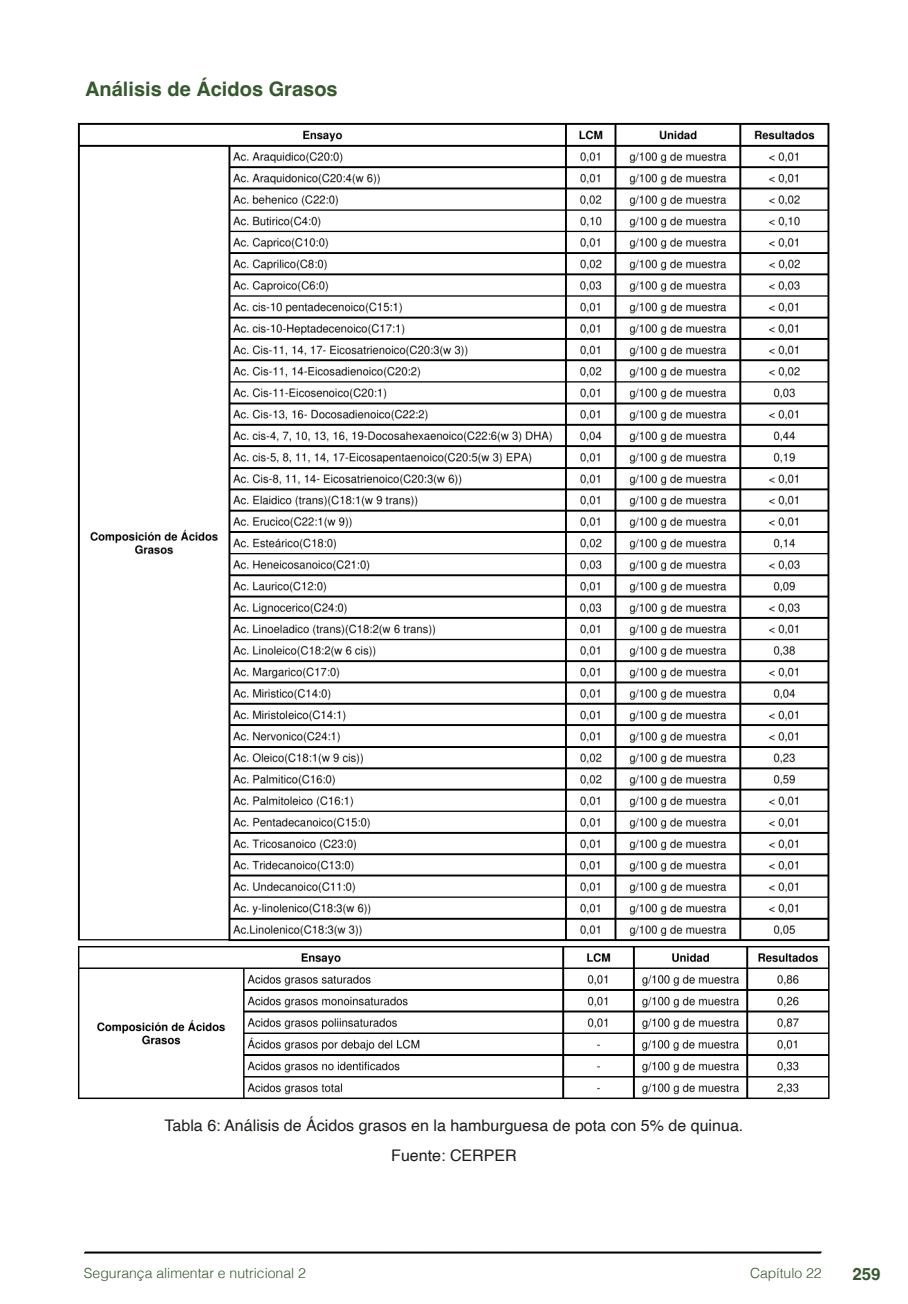
<style>
.page{position:relative;width:908px;height:1304px;background:#fff}
.page>*{position:absolute;margin:0;border:0;box-sizing:border-box;transform-origin:0 0}
.t1{font:700 20px "Helvetica";color:#36592e}
.t2{font:700 16.8px "Helvetica";color:#36592e}
.t3{font:16px/30.6px "Helvetica";color:#1d1d1b;text-align:center}
.t4{font:300 14px "Helvetica";color:#36592e}
</style>
<div class="page">
<svg style="left:84px;top:1251px;width:737px;height:3px"></svg>
<img style="left:77px;top:122px;width:753px;height:820px">
<img style="left:78px;top:946px;width:752px;height:154px">
<p class="t1" style="left:85px;top:77px;width:254px">Análisis de Ácidos Grasos</p>
<p class="t3" style="left:164px;top:1110px;width:580px">Tabla 6: Análisis de Ácidos grasos en la hamburguesa de pota con 5% de quinua.<br>Fuente: CERPER</p>
<p class="t4" style="left:84px;top:1261px;width:223px">Segurança alimentar e nutricional 2</p>
<p class="t4" style="left:749px;top:1261px;width:73px">Capítulo 22</p>
<p class="t2" style="left:851px;top:1264px;width:30px">259</p>
</div>
